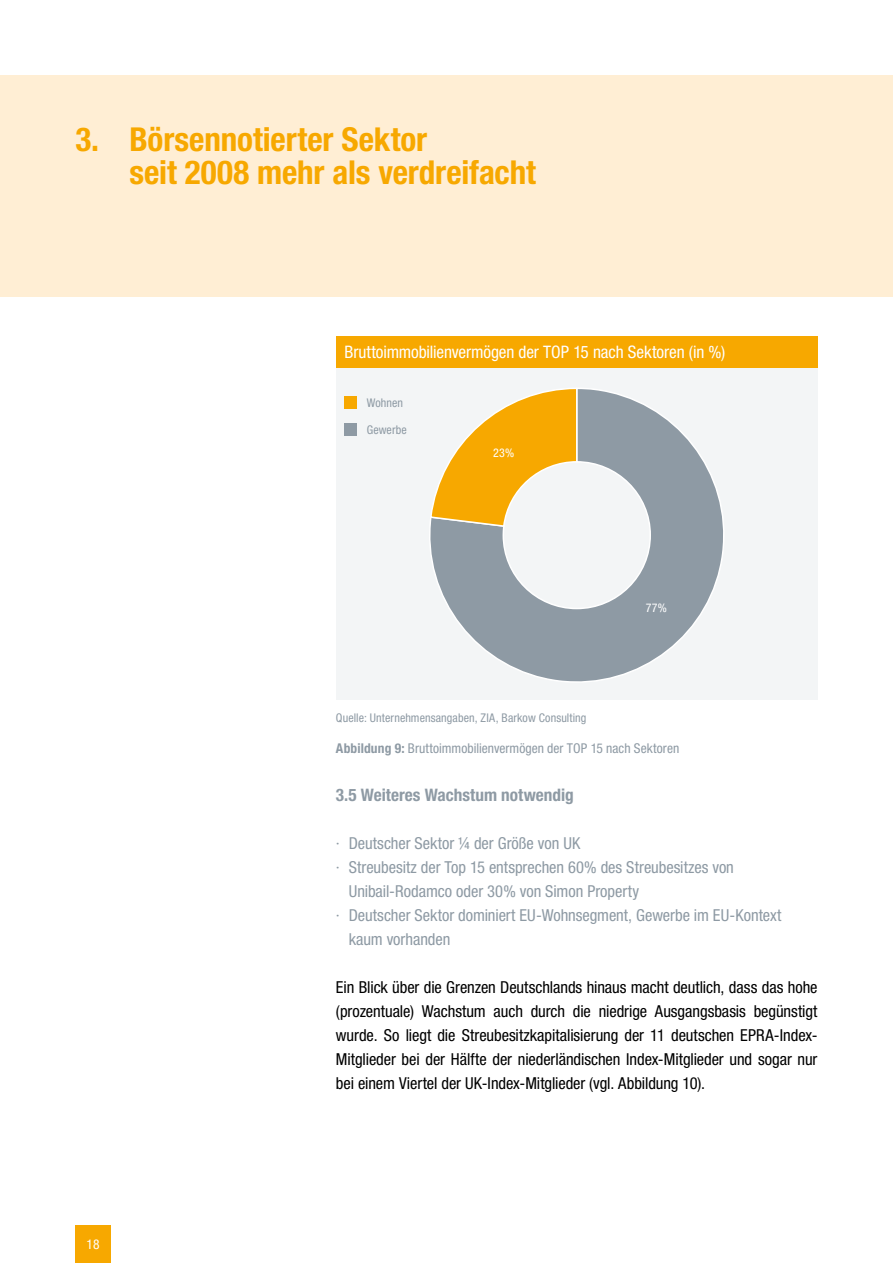
<style>
.page{position:relative;width:893px;height:1263px;background:#fff}
.page>*{position:absolute;margin:0;border:0;box-sizing:border-box;transform-origin:0 0}
.t1{font:700 condensed 33px/33px "Helvetica Neue LT Pro";letter-spacing:-.005em;color:#f7a800}
.t2{font:condensed 17.25px "Helvetica Neue LT Pro";letter-spacing:-.01em;color:#fff}
.t3{font:700 condensed 17.25px "Helvetica Neue LT Pro";color:#8e9aa4}
.t4{font:condensed 16.5px/24px "Helvetica Neue LT Pro";letter-spacing:-.005em;color:#000;text-align:justify}
.t5{font:condensed 16.5px "Helvetica Neue LT Pro";color:#8e9aa4}
.t6{font:condensed 13.5px "Helvetica Neue LT Pro";color:#8e9aa4}
.t7{font:condensed 13.5px "Helvetica Neue LT Pro";color:#fff}
.t8{font:condensed 12px "Helvetica Neue LT Pro";letter-spacing:.01em;color:#8e9aa4}
.t9{font:condensed 12px "Helvetica Neue LT Pro";color:#fff}
.s1{font-weight:700}
</style>
<div class="page">
<div style="left:0;top:75px;width:893px;height:222px;background:#ffeed4"></div>
<div style="left:75px;top:1226px;width:36px;height:37px;background:#f7a800"></div>
<div style="left:336px;top:368px;width:481px;height:331px;background:#f3f5f6"></div>
<svg style="left:429px;top:388px;width:295px;height:294px"></svg>
<svg style="left:429px;top:388px;width:149px;height:140px"></svg>
<div style="left:336px;top:336px;width:481px;height:32px;background:#f7a800"></div>
<div style="left:344px;top:396px;width:13px;height:12px;background:#f7a800"></div>
<div style="left:344px;top:423px;width:13px;height:12px;background:#8e9aa4"></div>
<h1 class="t1" style="left:129px;top:122px;width:408px;text-indent:-54px">3. Börsennotierter Sektor<br>seit 2008 mehr als verdreifacht</h1>
<p class="t2" style="left:344px;top:342px;width:382px">Bruttoimmobilienvermögen der TOP 15 nach Sektoren (in %)</p>
<p class="t8" style="left:367px;top:396px;width:38px">Wohnen</p>
<p class="t8" style="left:367px;top:422px;width:42px">Gewerbe</p>
<p class="t9" style="left:493px;top:446px;width:23px">23%</p>
<p class="t8" style="left:336px;top:711px;width:252px">Quelle: Unternehmensangaben, ZIA, Barkow Consulting</p>
<p class="t9" style="left:646px;top:601px;width:23px">77%</p>
<p class="t7" style="left:87px;top:1236px;width:14px">18</p>
<p class="t6" style="left:336px;top:740px;width:345px"><span class="s1">Abbildung 9:</span> Bruttoimmobilienvermögen der TOP 15 nach Sektoren</p>
<p class="t3" style="left:336px;top:784px;width:239px">3.5 Weiteres Wachstum notwendig</p>
<p class="t5" style="left:336px;top:833px;width:246px">· Deutscher Sektor ¼ der Größe von UK</p>
<p class="t5" style="left:336px;top:857px;width:399px">· Streubesitz der Top 15 entsprechen 60% des Streubesitzes von</p>
<p class="t5" style="left:349px;top:881px;width:292px">Unibail-Rodamco oder 30% von Simon Property</p>
<p class="t5" style="left:336px;top:905px;width:447px">· Deutscher Sektor dominiert EU-Wohnsegment, Gewerbe im EU-Kontext</p>
<p class="t5" style="left:349px;top:929px;width:103px">kaum vorhanden</p>
<p class="t4" style="left:336px;top:975px;width:483px">Ein Blick über die Grenzen Deutschlands hinaus macht deutlich, dass das hohe (prozentuale) Wachstum auch durch die niedrige Ausgangsbasis begünstigt wurde. So liegt die Streubesitzkapitalisierung der 11 deutschen EPRA-Index-Mitglieder bei der Hälfte der niederländischen Index-Mitglieder und sogar nur bei einem Viertel der UK-Index-Mitglieder (vgl. Abbildung 10).</p>
</div>
